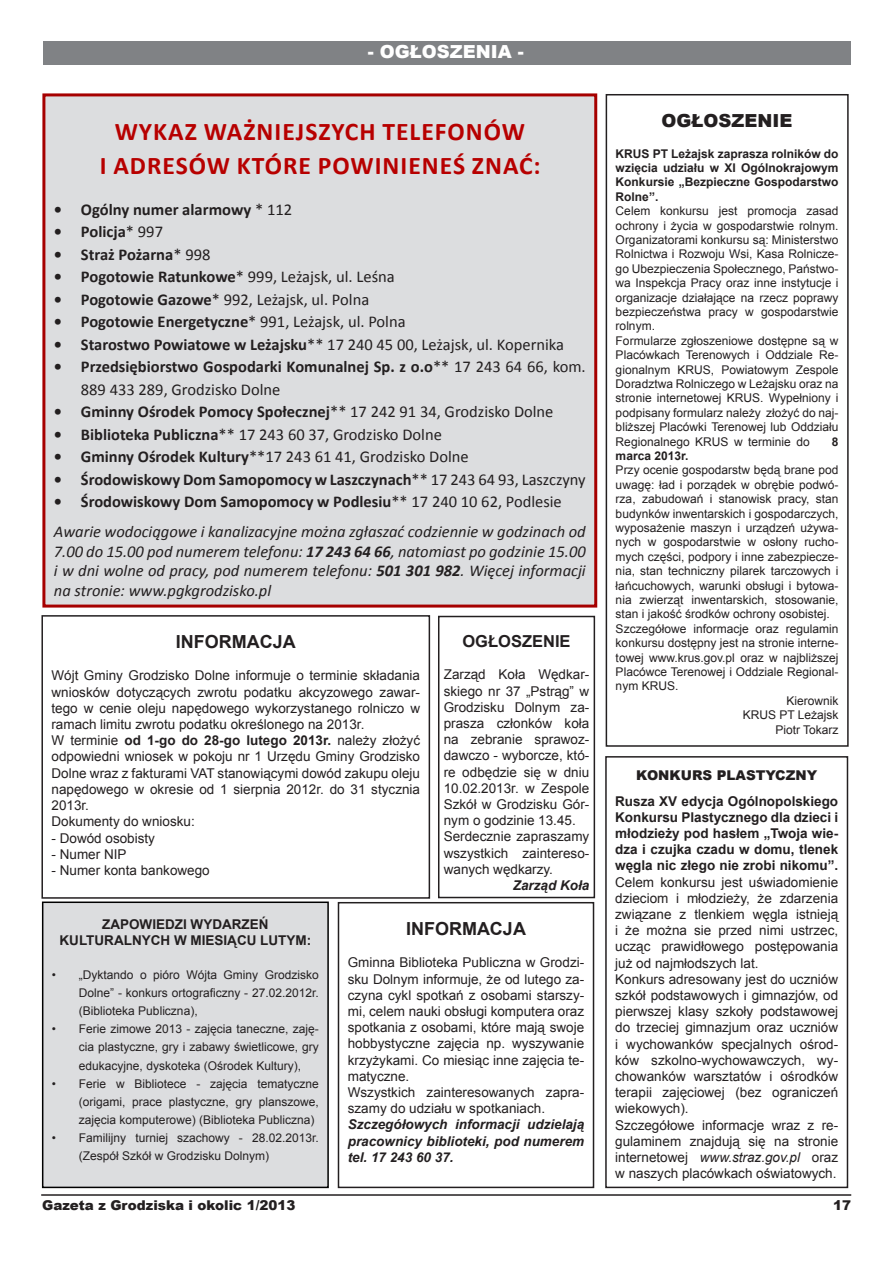
<style>
.page{position:relative;width:893px;height:1263px;background:#fff}
.page>*{position:absolute;margin:0;border:0;box-sizing:border-box;transform-origin:0 0}
.t1{font:700 25.5px "Calibri";letter-spacing:.04em;color:#b70000}
.Normalny__Web{font:700 18px "Arial";color:#231f20}
.t2{font:900 18px "Arial";color:#fff}
.Normalny__Web-2{font:900 18px "Arial";color:#231f20}
.t3{font:700 16.5px/22.5px "Calibri";color:#231f20}
.t4{font:16.5px "Calibri";color:#231f20}
.t5{font:italic 16.5px/19.5px "Calibri";color:#231f20;text-align:justify}
.Normalny__Web-3{font:700 16.5px "Arial";color:#231f20}
.Normalny__Web-4{font:13.5px/16.2px "Arial";color:#231f20;text-align:justify}
.Normalny__Web-5{font:italic 700 13.5px/16.2px "Arial";color:#231f20;text-align:justify}
.Normalny__Web-6{font:900 13.5px "Arial";color:#231f20}
.Normalny__Web-7{font:700 13.5px "Arial";color:#231f20}
.Normalny__Web-8{font:12px/14.4px "Arial";color:#231f20;text-align:justify}
.Normalny__Web-9{font:700 12px/14.4px "Arial";color:#231f20;text-align:justify}
.s1{font-weight:400}
.s2{font-weight:700}
.s3{font-style:italic}
</style>
<div class="page">
<div style="left:43px;top:42px;width:807px;height:23px;background:#808285"></div>
<hr style="left:41px;top:1194px;width:810px;height:2px;background:#231f20">
<div style="left:606px;top:94px;width:243px;height:653px;border:2px solid #231f20"></div>
<div style="left:44px;top:95px;width:552px;height:511px;background:#dcdddf"></div>
<div style="left:42px;top:93px;width:555px;height:515px;border:3px solid #a60000"></div>
<div style="left:438px;top:616px;width:157px;height:282px;border:2px solid #231f20"></div>
<div style="left:43px;top:902px;width:285px;height:285px;background:#dcdddf"></div>
<div style="left:42px;top:901px;width:287px;height:287px;border:2px solid #000"></div>
<div style="left:338px;top:902px;width:256px;height:286px;border:2px solid #231f20"></div>
<div style="left:41px;top:615px;width:389px;height:284px;border:2px solid #231f20"></div>
<div style="left:605px;top:756px;width:243px;height:432px;border:2px solid #231f20"></div>
<p class="t2" style="left:368px;top:38px;width:157px">- OGŁOSZENIA -</p>
<p class="t1" style="left:115px;top:115px;width:412px">WYKAZ WAŻNIEJSZYCH TELEFONÓW</p>
<p class="t1" style="left:100px;top:150px;width:442px">I ADRESÓW KTÓRE POWINIENEŚ ZNAĆ:</p>
<p class="t3" style="left:54px;top:197px;width:240px">• Ogólny numer alarmowy <span class="s1">* 112</span></p>
<p class="t3" style="left:54px;top:220px;width:111px">• Policja<span class="s1">* 997</span></p>
<p class="t3" style="left:54px;top:242px;width:158px">• Straż Pożarna<span class="s1">* 998</span></p>
<p class="t4" style="left:54px;top:266px;width:342px"><span class="s2">• Pogotowie Ratunkowe</span>* 999, Leżajsk, ul. Leśna</p>
<p class="t4" style="left:54px;top:289px;width:317px"><span class="s2">• Pogotowie Gazowe</span>* 992, Leżajsk, ul. Polna</p>
<p class="t3" style="left:54px;top:310px;width:353px">• Pogotowie Energetyczne<span class="s1">* 991, Leżajsk, ul. Polna</span></p>
<p class="t4" style="left:54px;top:334px;width:512px"><span class="s2">• Starostwo Powiatowe w Leżajsku</span>** 17 240 45 00, Leżajsk, ul. Kopernika</p>
<p class="t3" style="left:81px;top:355px;width:506px;text-indent:-27px">• Przedsiębiorstwo Gospodarki Komunalnej Sp. z o.o<span class="s1">** 17 243 64 66, kom.<br>889 433 289, Grodzisko Dolne</span></p>
<p class="t3" style="left:54px;top:400px;width:501px">• Gminny Ośrodek Pomocy Społecznej<span class="s1">** 17 242 91 34, Grodzisko Dolne</span></p>
<p class="t4" style="left:54px;top:424px;width:389px"><span class="s2">• Biblioteka Publiczna</span>** 17 243 60 37, Grodzisko Dolne</p>
<p class="t4" style="left:54px;top:446px;width:416px"><span class="s2">• Gminny Ośrodek Kultury</span>**17 243 61 41, Grodzisko Dolne</p>
<p class="t3" style="left:54px;top:467px;width:533px">• Środowiskowy Dom Samopomocy w Laszczynach<span class="s1">** 17 243 64 93, Laszczyny</span></p>
<p class="t3" style="left:54px;top:490px;width:509px">• Środowiskowy Dom Samopomocy w Podlesiu<span class="s1">** 17 240 10 62, Podlesie</span></p>
<p class="t5" style="left:54px;top:521px;width:533px">Awarie wodociągowe i kanalizacyjne można zgłaszać codziennie w godzinach od 7.00 do 15.00 pod numerem telefonu: <span class="s2">17 243 64 66</span>, natomiast po godzinie 15.00 i w dni wolne od pracy, pod numerem telefonu: <span class="s2">501 301 982</span>. Więcej informacji na stronie: www.pgkgrodzisko.pl</p>
<p class="Normalny__Web-3" style="left:462px;top:630px;width:110px">OGŁOSZENIE</p>
<p class="Normalny__Web-4" style="left:444px;top:667px;width:147px">Zarząd Koła Wędkar&shy;skiego nr 37 „Pstrąg” w Grodzisku Dolnym za&shy;prasza członków koła na zebranie sprawoz&shy;dawczo - wyborcze, któ&shy;re odbędzie się w dniu 10.02.2013r. w Zespole Szkół w Grodzisku Gór&shy;nym o godzinie 13.45.</p>
<p class="Normalny__Web-4" style="left:444px;top:829px;width:147px">Serdecznie zapraszamy wszystkich zaintereso&shy;wanych wędkarzy.</p>
<p class="Normalny__Web-5" style="left:513px;top:878px;width:78px">Zarząd Koła</p>
<p class="Normalny__Web-7" style="left:102px;top:915px;width:168px">ZAPOWIEDZI WYDARZEŃ</p>
<p class="Normalny__Web-7" style="left:60px;top:932px;width:253px">KULTURALNYCH W MIESIĄCU LUTYM:</p>
<p class="Normalny__Web-8" style="left:79px;top:966px;width:241px;line-height:18px;text-indent:-27px">• „Dyktando o pióro Wójta Gminy Grodzisko Dolne” - konkurs ortograficzny - 27.02.2012r. (Biblioteka Publiczna),</p>
<p class="Normalny__Web-8" style="left:79px;top:1020px;width:241px;line-height:18px;text-indent:-27px">• Ferie zimowe 2013 - zajęcia taneczne, zaję&shy;cia plastyczne, gry i zabawy świetlicowe, gry edukacyjne, dyskoteka (Ośrodek Kultury),</p>
<p class="Normalny__Web-8" style="left:79px;top:1074px;width:241px;line-height:18px;text-indent:-27px">• Ferie w Bibliotece - zajęcia tematyczne (origami, prace plastyczne, gry planszowe, zajęcia komputerowe) (Biblioteka Publiczna)</p>
<p class="Normalny__Web-8" style="left:79px;top:1128px;width:241px;line-height:18px;text-indent:-27px">• Familijny turniej szachowy - 28.02.2013r. (Zespół Szkół w Grodzisku Dolnym)</p>
<p class="Normalny__Web" style="left:176px;top:630px;width:121px">INFORMACJA</p>
<p class="Normalny__Web-4" style="left:51px;top:668px;width:370px">Wójt Gminy Grodzisko Dolne informuje o terminie składania wniosków dotyczących zwrotu podatku akcyzowego zawar&shy;tego w cenie oleju napędowego wykorzystanego rolniczo w ramach limitu zwrotu podatku określonego na 2013r.</p>
<p class="Normalny__Web-4" style="left:51px;top:732px;width:370px">W terminie <span class="s2">od 1-go do 28-go lutego 2013r.</span> należy złożyć odpowiedni wniosek w pokoju nr 1 Urzędu Gminy Grodzisko Dolne wraz z fakturami VAT stanowiącymi dowód zakupu oleju napędowego w okresie od 1 sierpnia 2012r. do 31 stycznia 2013r.</p>
<p class="Normalny__Web-4" style="left:51px;top:813px;width:145px">Dokumenty do wniosku:</p>
<p class="Normalny__Web-4" style="left:51px;top:830px;width:105px">- Dowód osobisty</p>
<p class="Normalny__Web-4" style="left:51px;top:846px;width:77px">- Numer NIP</p>
<p class="Normalny__Web-4" style="left:51px;top:862px;width:160px">- Numer konta bankowego</p>
<p class="Normalny__Web" style="left:406px;top:917px;width:121px">INFORMACJA</p>
<p class="Normalny__Web-4" style="left:348px;top:954px;width:238px">Gminna Biblioteka Publiczna w Grodzi&shy;sku Dolnym informuje, że od lutego za&shy;czyna cykl spotkań z osobami starszy&shy;mi, celem nauki obsługi komputera oraz spotkania z osobami, które mają swoje hobbystyczne zajęcia np. wyszywanie krzyżykami. Co miesiąc inne zajęcia te&shy;matyczne.</p>
<p class="Normalny__Web-4" style="left:348px;top:1084px;width:238px">Wszystkich zainteresowanych zapra&shy;szamy do udziału w spotkaniach.</p>
<p class="Normalny__Web-5" style="left:348px;top:1117px;width:238px">Szczegółowych informacji udzielają pracownicy biblioteki, pod numerem tel. 17 243 60 37.</p>
<p class="Normalny__Web-2" style="left:662px;top:107px;width:132px">OGŁOSZENIE</p>
<p class="Normalny__Web-9" style="left:616px;top:147px;width:224px">KRUS PT Leżajsk zaprasza rolników do wzięcia udziału w XI Ogólnokrajowym Konkursie „Bezpieczne Gospodarstwo Rolne”.</p>
<p class="Normalny__Web-8" style="left:616px;top:204px;width:224px">Celem konkursu jest promocja zasad ochrony i życia w gospodarstwie rolnym.<br>Organizatorami konkursu są: Ministerstwo Rolnictwa i Rozwoju Wsi, Kasa Rolnicze&shy;go Ubezpieczenia Społecznego, Państwo&shy;wa Inspekcja Pracy oraz inne instytucje i organizacje działające na rzecz poprawy bezpieczeństwa pracy w gospodarstwie rolnym.</p>
<p class="Normalny__Web-8" style="left:616px;top:333px;width:224px">Formularze zgłoszeniowe dostępne są w Placówkach Terenowych i Oddziale Re&shy;gionalnym KRUS, Powiatowym Zespole Doradztwa Rolniczego w Leżajsku oraz na stronie internetowej KRUS. Wypełniony i podpisany formularz należy złożyć do naj&shy;bliższej Placówki Terenowej lub Oddziału Regionalnego KRUS w terminie do</p>
<p class="Normalny__Web-9" style="left:832px;top:435px;width:8px">8</p>
<p class="Normalny__Web-9" style="left:616px;top:449px;width:74px">marca 2013r.</p>
<p class="Normalny__Web-8" style="left:616px;top:463px;width:224px">Przy ocenie gospodarstw będą brane pod uwagę: ład i porządek w obrębie podwó&shy;rza, zabudowań i stanowisk pracy, stan budynków inwentarskich i gospodarczych, wyposażenie maszyn i urządzeń używa&shy;nych w gospodarstwie w osłony rucho&shy;mych części, podpory i inne zabezpiecze&shy;nia, stan techniczny pilarek tarczowych i łańcuchowych, warunki obsługi i bytowa&shy;nia zwierząt inwentarskich, stosowanie, stan i jakość środków ochrony osobistej.</p>
<p class="Normalny__Web-8" style="left:616px;top:621px;width:224px">Szczegółowe informacje oraz regulamin konkursu dostępny jest na stronie interne&shy;towej www.krus.gov.pl oraz w najbliższej Placówce Terenowej i Oddziale Regional&shy;nym KRUS.</p>
<p class="Normalny__Web-8" style="left:787px;top:693px;width:54px">Kierownik</p>
<p class="Normalny__Web-8" style="left:743px;top:708px;width:97px">KRUS PT Leżajsk</p>
<p class="Normalny__Web-8" style="left:775px;top:722px;width:65px">Piotr Tokarz</p>
<p class="Normalny__Web-6" style="left:636px;top:766px;width:182px">KONKURS PLASTYCZNY</p>
<p class="Normalny__Web-4" style="left:615px;top:793px;width:224px"><span class="s2">Rusza XV edycja Ogólnopolskiego Konkursu Plastycznego dla dzieci i młodzieży pod hasłem „Twoja wie&shy;dza i czujka czadu w domu, tlenek węgla nic złego nie zrobi nikomu”.<br></span>Celem konkursu jest uświadomienie dzieciom i młodzieży, że zdarzenia związane z tlenkiem węgla istnieją i że można sie przed nimi ustrzec, ucząc prawidłowego postępowania już od najmłodszych lat.</p>
<p class="Normalny__Web-4" style="left:615px;top:971px;width:224px">Konkurs adresowany jest do uczniów szkół podstawowych i gimnazjów, od pierwszej klasy szkoły podstawowej do trzeciej gimnazjum oraz uczniów i wychowanków specjalnych ośrod&shy;ków szkolno-wychowawczych, wy&shy;chowanków warsztatów i ośrodków terapii zajęciowej (bez ograniczeń wiekowych).</p>
<p class="Normalny__Web-4" style="left:615px;top:1117px;width:224px">Szczegółowe informacje wraz z re&shy;gulaminem znajdują się na stronie internetowej <span class="s3">www.straz.gov.pl</span> oraz w naszych placówkach oświatowych.</p>
<p class="Normalny__Web-6" style="left:42px;top:1196px;width:255px">Gazeta z Grodziska i okolic 1/2013</p>
<p class="Normalny__Web-6" style="left:833px;top:1195px;width:20px">17</p>
</div>
